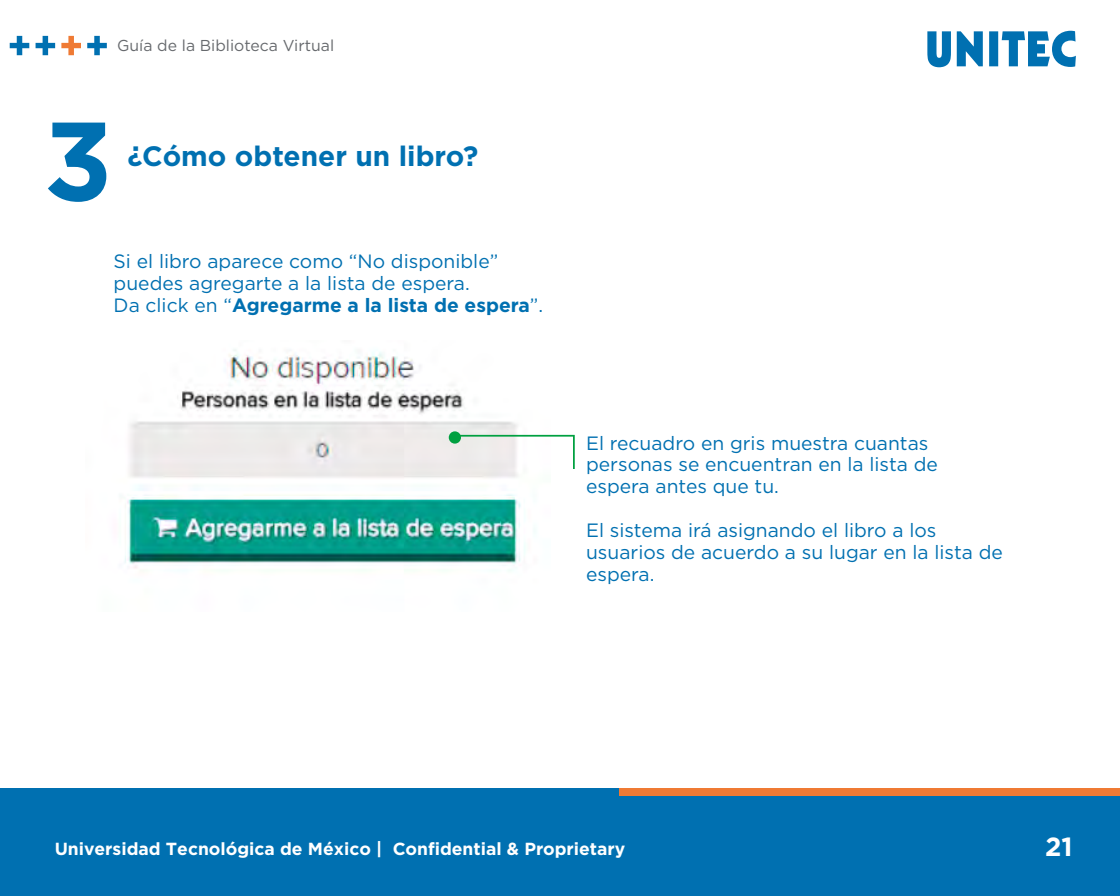
<style>
.page{position:relative;width:1120px;height:896px;background:#fff}
.page>*{position:absolute;margin:0;border:0;box-sizing:border-box;transform-origin:0 0}
.t1{font:700 111.39px "Gotham";color:#0070b1}
.t2{font:700 28px "Gotham";color:#0070b1}
.t3{font:700 26.25px "Gotham";color:#fff}
.t4{font:19.25px/21.9px "Gotham";color:#0070b1}
.t5{font:700 17.5px "Gotham";color:#fff}
.t6{font:15.75px "Gotham";color:#66696d}
.s1{font-weight:700}
</style>
<div class="page">
<img style="left:124px;top:349px;width:411px;height:222px">
<div style="left:0;top:788px;width:1120px;height:108px;background:#0070b1"></div>
<div style="left:619px;top:788px;width:501px;height:8px;background:#ef7a34"></div>
<svg style="left:927px;top:31px;width:149px;height:36px"></svg>
<svg style="left:87px;top:36px;width:20px;height:19px"></svg>
<svg style="left:61px;top:36px;width:20px;height:19px"></svg>
<svg style="left:36px;top:36px;width:19px;height:19px"></svg>
<svg style="left:10px;top:36px;width:19px;height:19px"></svg>
<svg style="left:455px;top:434px;width:120px;height:37px"></svg>
<div style="left:449px;top:431px;width:12px;height:13px;background:#00a040;border-radius:50%"></div>
<p class="t6" style="left:117px;top:36px;width:218px">Guía de la Biblioteca Virtual</p>
<h1 class="t1" style="left:44px;top:87px;width:71px">3</h1>
<h2 class="t2" style="left:128px;top:137px;width:352px">¿Cómo obtener un libro?</h2>
<p class="t4" style="left:114px;top:250px;width:431px">Si el libro aparece como “No disponible” puedes agregarte a la lista de espera.<br>Da click en “<span class="s1">Agregarme a la lista de espera</span>”.</p>
<p class="t4" style="left:586px;top:431px;width:353px">El recuadro en gris muestra cuantas personas se encuentran en la lista de espera antes que tu.</p>
<p class="t4" style="left:586px;top:519px;width:418px">El sistema irá asignando el libro a los usuarios de acuerdo a su lugar en la lista de espera.</p>
<p class="t5" style="left:55px;top:837px;width:572px">Universidad Tecnológica de México | Confidential &amp; Proprietary</p>
<h3 class="t3" style="left:1045px;top:829px;width:29px">21</h3>
</div>
